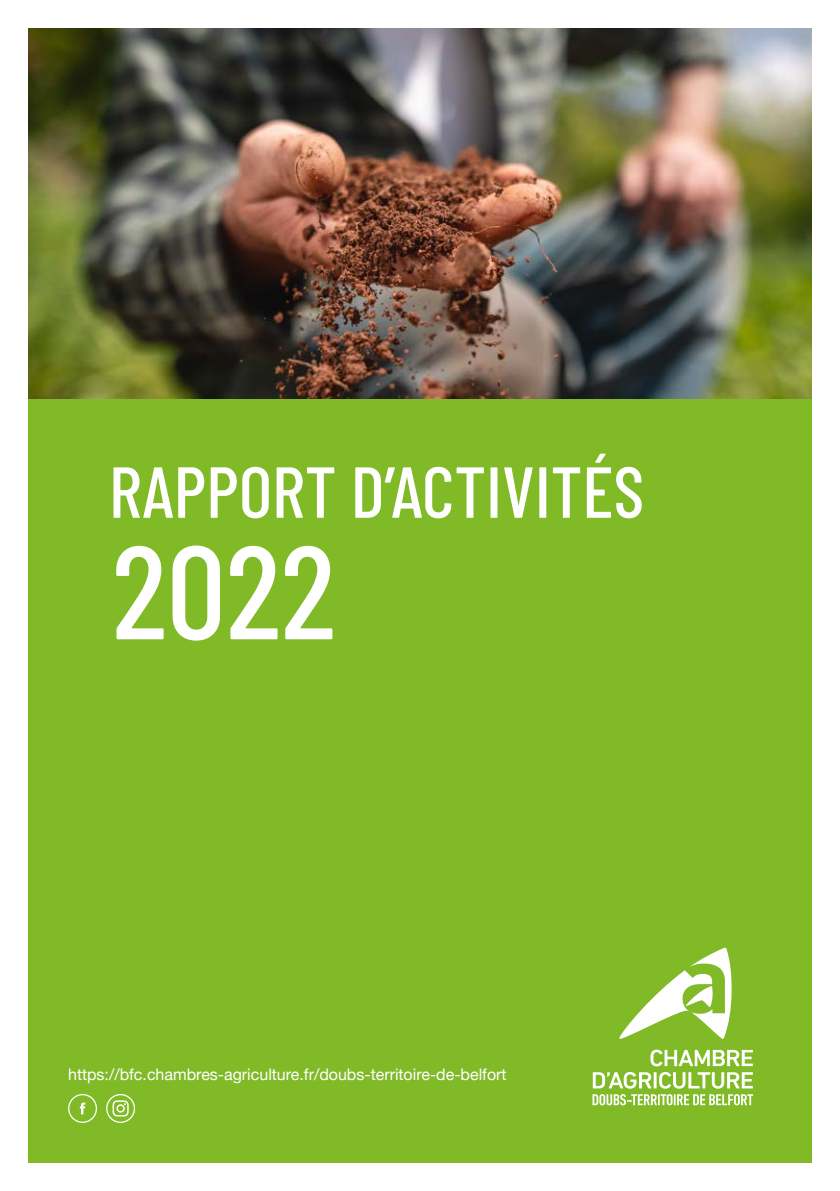
<style>
.page{position:relative;width:840px;height:1191px;background:#fff}
.page>*{position:absolute;margin:0;border:0;box-sizing:border-box;transform-origin:0 0}
.t1{font:500 132px "Barlow Condensed";color:#fff}
.t2{font:500 72px "Barlow Condensed";color:#fff}
.t3{font:16px "Helvetica Neue";color:#fff}
</style>
<div class="page">
<div style="left:28px;top:28px;width:783px;height:1134px;background:#80ba27"></div>
<img style="left:28px;top:28px;width:783px;height:370px">
<svg style="left:68px;top:1094px;width:29px;height:29px"></svg>
<svg style="left:619px;top:947px;width:112px;height:91px"></svg>
<svg style="left:592px;top:1072px;width:160px;height:16px"></svg>
<svg style="left:650px;top:1049px;width:102px;height:17px"></svg>
<svg style="left:592px;top:1094px;width:160px;height:11px"></svg>
<svg style="left:106px;top:1094px;width:29px;height:29px"></svg>
<h2 class="t2" style="left:109px;top:440px;width:536px">RAPPORT D’ACTIVITÉS</h2>
<h1 class="t1" style="left:112px;top:497px;width:225px">2022</h1>
<p class="t3" style="left:68px;top:1062px;width:439px">https://bfc.chambres-agriculture.fr/doubs-territoire-de-belfort</p>
</div>
